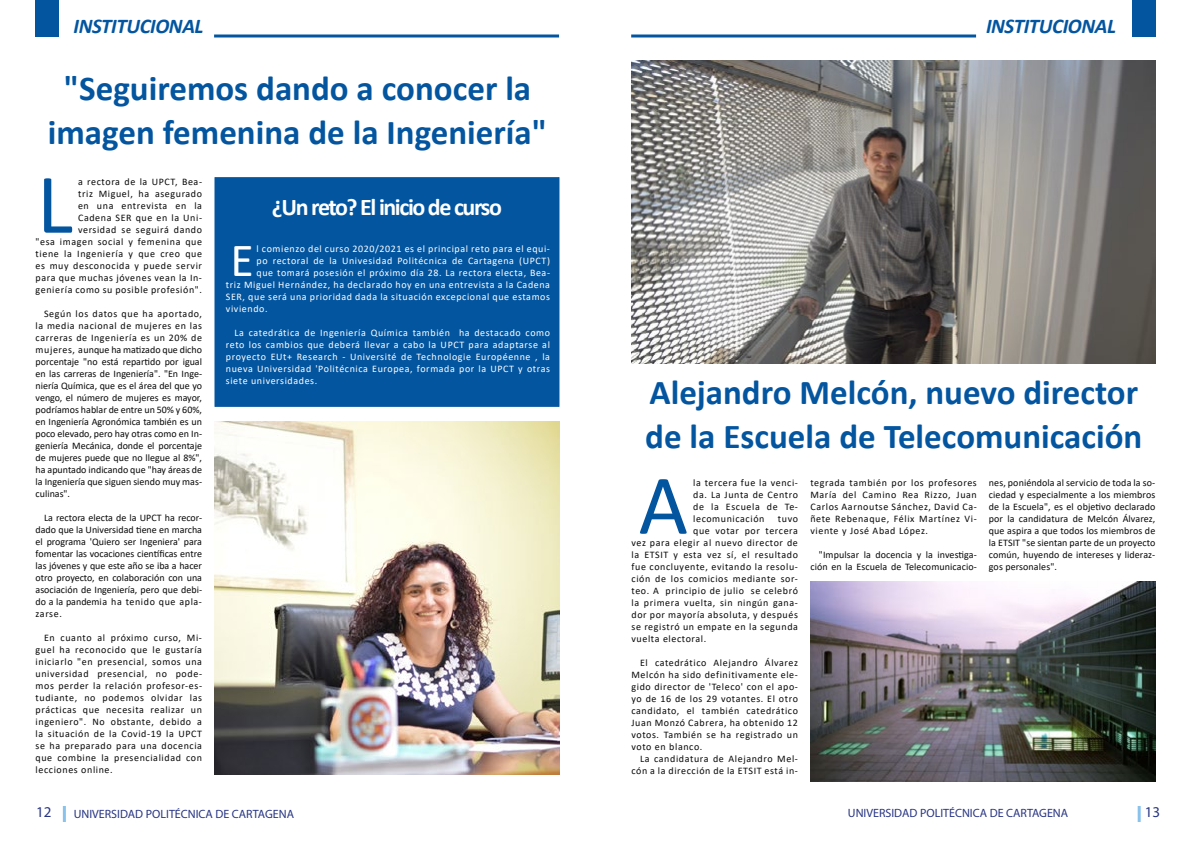
<style>
.page{position:relative;width:1191px;height:842px;background:#fff}
.page>*{position:absolute;margin:0;border:0;box-sizing:border-box;transform-origin:0 0}
.t1{font:85.6px "Calibri";color:#0355a0}
.t2{font:47.8px "Calibri";color:#fff}
.t3{font:700 35px/44px "Calibri";color:#0355a0;text-align:center}
.t4{font:700 24px "Calibri";letter-spacing:-.06em;color:#fff}
.t5{font:italic 700 21px "Calibri";letter-spacing:-.02em;color:#0355a0}
.t6{font:15px "Myriad Pro";color:#283583}
.t7{font:12px "Myriad Pro";color:#283583}
.t8{font:10px/12px "Calibri";letter-spacing:.06em;color:#080808;text-align:justify}
.t9{font:10px/12px "Calibri";letter-spacing:.06em;color:#fff;text-align:justify}
.t10{font:10px/12px "Calibri";letter-spacing:.01em;color:#080808;text-align:right}
</style>
<div class="page">
<hr style="left:63px;top:806px;width:3px;height:16px;background:#89c2eb">
<hr style="left:1137px;top:806px;width:3px;height:16px;background:#89c2eb">
<div style="left:36px;top:0;width:23px;height:36px;background:#0355a0"></div>
<hr style="left:214px;top:35px;width:345px;height:3px;background:#0355a0">
<hr style="left:631px;top:35px;width:345px;height:3px;background:#0355a0">
<div style="left:1131px;top:0;width:24px;height:36px;background:#0355a0"></div>
<img style="left:214px;top:421px;width:345px;height:354px">
<div style="left:214px;top:177px;width:345px;height:230px;background:#0355a0;border:1px solid #0355a0"></div>
<img style="left:632px;top:61px;width:523px;height:303px">
<img style="left:810px;top:582px;width:345px;height:199px">
<h3 class="t5" style="left:74px;top:11px;width:131px">INSTITUCIONAL</h3>
<h3 class="t5" style="left:986px;top:11px;width:131px">INSTITUCIONAL</h3>
<h3 class="t3" style="left:48px;top:66px;width:501px">"Seguiremos dando a conocer la imagen femenina de la Ingeniería"</h3>
<h1 class="t1" style="left:37px;top:145px;width:37px">L</h1>
<p class="t8" style="left:36px;top:175px;width:168px;text-align:right">a rectora de la UPCT, Bea-<br>triz Miguel, ha asegurado<br>en una entrevista en la<br>Cadena SER que en la Uni-<br>versidad se seguirá dando<br>"esa imagen social y femenina que tiene la Ingeniería y que creo que es muy desconocida y puede servir para que muchas jóvenes vean la In&shy;geniería como su posible profesión".</p>
<p class="t8" style="left:36px;top:307px;width:168px;text-indent:8px">Según los datos que ha aportado, la media nacional de mujeres en las carreras de Ingeniería es un 20% de mujeres, aunque ha matizado que dicho porcentaje "no está repartido por igual en las carreras de Ingeniería". "En Inge&shy;niería Química, que es el área del que yo vengo, el número de mujeres es mayor, podríamos hablar de entre un 50% y 60%, en Ingeniería Agronómica también es un poco elevado, pero hay otras como en In&shy;geniería Mecánica, donde el porcentaje de mujeres puede que no llegue al 8%", ha apuntado indicando que "hay áreas de la Ingeniería que siguen siendo muy mas&shy;culinas".</p>
<p class="t8" style="left:36px;top:511px;width:168px;text-indent:9px">La rectora electa de la UPCT ha recor&shy;dado que la Universidad tiene en marcha el programa 'Quiero ser Ingeniera' para fomentar las vocaciones científicas entre las jóvenes y que este año se iba a hacer otro proyecto, en colaboración con una asociación de Ingeniería, pero que debi&shy;do a la pandemia ha tenido que apla&shy;zarse.</p>
<p class="t8" style="left:36px;top:631px;width:168px;text-indent:8px">En cuanto al próximo curso, Mi&shy;guel ha reconocido que le gustaría iniciarlo "en presencial, somos una universidad presencial, no pode&shy;mos perder la relación profesor-es&shy;tudiante, no podemos olvidar las prácticas que necesita realizar un ingeniero". No obstante, debido a la situación de la Covid-19 la UPCT se ha preparado para una docencia que combine la presencialidad con lecciones online.</p>
<h3 class="t4" style="left:272px;top:190px;width:231px">¿Un reto? El inicio de curso</h3>
<h2 class="t2" style="left:230px;top:227px;width:25px">E</h2>
<p class="t9" style="left:257px;top:243px;width:295px">l comienzo del curso 2020/2021 es el principal reto para el equi-</p>
<p class="t9" style="left:257px;top:255px;width:295px">po rectoral de la Univesidad Politécnica de Cartagena (UPCT)</p>
<p class="t9" style="left:257px;top:267px;width:295px">que tomará posesión el próximo día 28. La rectora electa, Bea-</p>
<p class="t9" style="left:226px;top:279px;width:326px">triz Miguel Hernández, ha declarado hoy en una entrevista a la Cadena</p>
<p class="t9" style="left:226px;top:291px;width:326px">SER, que será una prioridad dada la situación excepcional que estamos</p>
<p class="t9" style="left:226px;top:303px;width:43px">viviendo.</p>
<p class="t9" style="left:226px;top:327px;width:326px;text-indent:8px">La catedrática de Ingeniería Química también ha destacado como reto los cambios que deberá llevar a cabo la UPCT para adaptarse al proyecto EUt+ Research - Université de Technologie Européenne , la nueva Universidad 'Politécnica Europea, formada por la UPCT y otras siete universidades.</p>
<h3 class="t3" style="left:645px;top:370px;width:498px;text-align:left">Alejandro Melcón, nuevo director de la Escuela de Telecomunicación</h3>
<h1 class="t1" style="left:638px;top:446px;width:51px">A</h1>
<p class="t8" style="left:693px;top:476px;width:106px">la tercera fue la venci&shy;da. La Junta de Centro de la Escuela de Te&shy;lecomunicación</p>
<p class="t8" style="left:810px;top:476px;width:168px">tegrada también por los profesores María del Camino Rea Rizzo, Juan Carlos Aarnoutse Sánchez, David Ca&shy;ñete Rebenaque, Félix Martínez Vi&shy;viente y José Abad López.</p>
<p class="t10" style="left:810px;top:548px;width:168px">"Impulsar la docencia y la investiga&shy;ción en la Escuela de Telecomunicacio-</p>
<p class="t8" style="left:989px;top:476px;width:168px">nes, poniéndola al servicio de toda la so&shy;ciedad y especialmente a los miembros de la Escuela", es el objetivo declarado por la candidatura de Melcón Álvarez, que aspira a que todos los miembros de la ETSIT "se sientan parte de un proyecto común, huyendo de intereses y lideraz&shy;gos personales".</p>
<p class="t8" style="left:778px;top:512px;width:22px">tuvo</p>
<p class="t8" style="left:693px;top:524px;width:106px">que votar por tercera</p>
<p class="t8" style="left:631px;top:536px;width:168px">vez para elegir al nuevo director de</p>
<p class="t8" style="left:631px;top:548px;width:168px">la ETSIT y esta vez sí, el resultado</p>
<p class="t8" style="left:631px;top:560px;width:168px">fue concluyente, evitando la resolu-</p>
<p class="t8" style="left:631px;top:572px;width:168px">ción de los comicios mediante sor-</p>
<p class="t8" style="left:631px;top:584px;width:168px">teo. A principio de julio se celebró</p>
<p class="t8" style="left:631px;top:596px;width:168px">la primera vuelta, sin ningún gana-</p>
<p class="t8" style="left:631px;top:608px;width:168px">dor por mayoría absoluta, y después</p>
<p class="t8" style="left:631px;top:620px;width:168px">se registró un empate en la segunda</p>
<p class="t8" style="left:631px;top:632px;width:76px">vuelta electoral.</p>
<p class="t8" style="left:631px;top:656px;width:168px;text-indent:8px">El catedrático Alejandro Álvarez Melcón ha sido definitivamente ele&shy;gido director de 'Teleco' con el apo&shy;yo de 16 de los 29 votantes. El otro candidato, el también catedrático Juan Monzó Cabrera, ha obtenido 12 votos. También se ha registrado un voto en blanco.</p>
<p class="t8" style="left:631px;top:752px;width:168px;text-align:right">La candidatura de Alejandro Mel&shy;cón a la dirección de la ETSIT está in-</p>
<h3 class="t6" style="left:36px;top:803px;width:17px">12</h3>
<p class="t7" style="left:74px;top:806px;width:222px">UNIVERSIDAD POLITÉCNICA DE CARTAGENA</p>
<p class="t7" style="left:848px;top:805px;width:222px">UNIVERSIDAD POLITÉCNICA DE CARTAGENA</p>
<h3 class="t6" style="left:1144px;top:803px;width:17px">13</h3>
</div>
